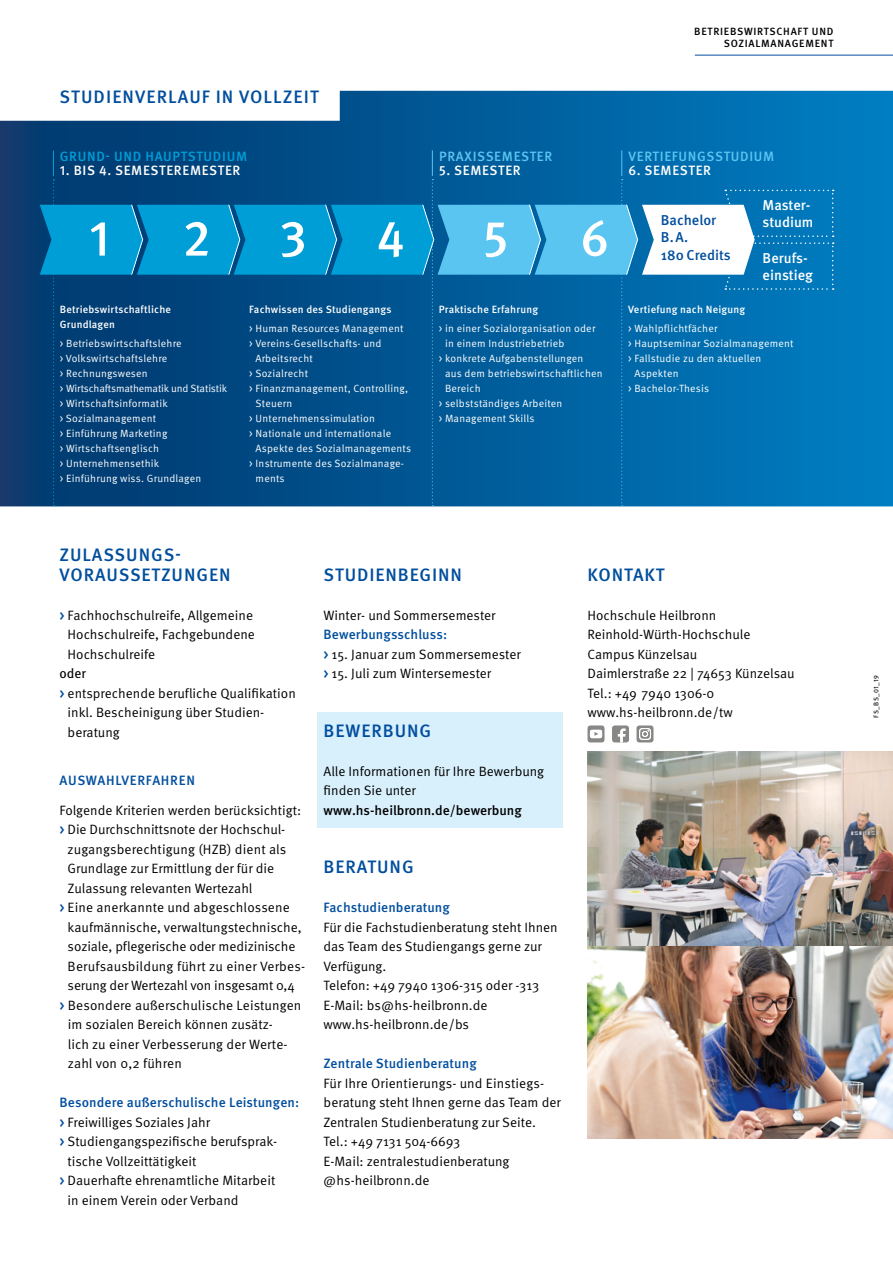
<style>
.page{position:relative;width:893px;height:1263px;background:#fff}
.page>*{position:absolute;margin:0;border:0;box-sizing:border-box;transform-origin:0 0}
.t1{font:500 50.1px "Meta OT";color:#fff}
.HHN_FS_Copy_Headline{font:500 18px/19.5px "Meta OT";letter-spacing:.05em;color:#004e9e}
.t2{font:500 14.25px/17.4px "Meta OT";color:#fff}
.t3{font:500 14.25px/17.4px "Meta OT";color:#004e9e}
.HHN_Factsheet_Copy{font:13.5px/19.5px "Meta OT Norm";color:#000}
.HHN_FS_Copy_Headline-2{font:500 13.5px "Meta OT";letter-spacing:.01em;color:#004e9e}
.HHN_Factsheet_Copy-2{font:500 13.5px "Meta OT";letter-spacing:.05em;color:#fff}
.HHN_Factsheet_Copy-3{font:500 13.5px "Meta OT";letter-spacing:.05em;color:#5bc5f2}
.HHN_FS_Copy_Hervorhe{font:500 13.5px "Meta OT";color:#000}
.HHN_Factsheet_Copy-4{font:500 13.5px "Meta OT";letter-spacing:.05em;color:#009ed7}
.HHN_FS_Copy_Headline-3{font:500 13.5px "Meta OT";letter-spacing:.05em;color:#004e9e}
.HHN_Factsheet_Copy-5{font:13.5px "Meta OT";color:#000}
.HHN_Factsheet_Copy-6{font:10.5px/15px "Meta OT Norm";letter-spacing:.02em;color:#fff}
.HHN_Factsheet_Copy-7{font:500 10.5px/15px "Meta OT";letter-spacing:.02em;color:#fff}
.t4{font:500 10.5px/12px "Meta OT";letter-spacing:.07em;color:#000;text-align:right}
.HHN_Factsheet_Copy-8{font:10.5px "Meta OT Norm";letter-spacing:-.01em;color:#fff}
.t5{font:6.75px "Meta OT";letter-spacing:.06em;color:#000}
.s1{font-family:"Meta OT";font-weight:500;color:#004e9e}
</style>
<div class="page">
<svg style="left:0;top:91px;width:893px;height:415px;background:#1f72a9"></svg>
<div style="left:317px;top:712px;width:245px;height:116px;background:#d8effc"></div>
<hr style="left:695px;top:55px;width:198px;height:1px;background:#004e9e">
<svg style="left:40px;top:150px;width:794px;height:356px;background:#0a68a2"></svg>
<img style="left:587px;top:752px;width:306px;height:386px">
<svg style="left:587px;top:725px;width:17px;height:17px"></svg>
<svg style="left:590px;top:729px;width:12px;height:9px"></svg>
<div style="left:612px;top:725px;width:17px;height:17px;background:#878786;border-radius:3px"></div>
<svg style="left:618px;top:728px;width:8px;height:14px"></svg>
<div style="left:636px;top:725px;width:17px;height:17px;background:#878786;border-radius:3px"></div>
<svg style="left:639px;top:728px;width:12px;height:12px"></svg>
<p class="HHN_FS_Copy_Headline" style="left:60px;top:88px;width:261px">STUDIENVERLAUF IN VOLLZEIT</p>
<p class="HHN_Factsheet_Copy-4" style="left:60px;top:148px;width:189px">GRUND- UND HAUPTSTUDIUM</p>
<p class="HHN_Factsheet_Copy-2" style="left:60px;top:162px;width:182px">1. BIS 4. SEMESTEREMESTER</p>
<p class="HHN_Factsheet_Copy-3" style="left:439px;top:147px;width:115px">PRAXISSEMESTER</p>
<p class="HHN_Factsheet_Copy-2" style="left:439px;top:162px;width:83px">5. SEMESTER</p>
<p class="t1" style="left:89px;top:207px;width:22px">1</p>
<p class="t1" style="left:183px;top:207px;width:30px">2</p>
<p class="t1" style="left:279px;top:207px;width:29px">3</p>
<p class="t1" style="left:376px;top:207px;width:30px">4</p>
<p class="t1" style="left:483px;top:207px;width:27px">5</p>
<p class="t1" style="left:580px;top:207px;width:30px">6</p>
<p class="HHN_Factsheet_Copy-7" style="left:60px;top:302px;width:113px">Betriebswirtschaftliche<br>Grundlagen</p>
<p class="HHN_Factsheet_Copy-6" style="left:60px;top:336px;width:123px">&gt; Betriebswirtschaftslehre</p>
<p class="HHN_Factsheet_Copy-6" style="left:60px;top:351px;width:109px">&gt; Volkswirtschaftslehre</p>
<p class="HHN_Factsheet_Copy-6" style="left:60px;top:366px;width:89px">&gt; Rechnungswesen</p>
<p class="HHN_Factsheet_Copy-8" style="left:60px;top:382px;width:169px">&gt; Wirtschaftsmathematik und Statistik</p>
<p class="HHN_Factsheet_Copy-6" style="left:60px;top:396px;width:110px">&gt; Wirtschaftsinformatik</p>
<p class="HHN_Factsheet_Copy-6" style="left:60px;top:411px;width:98px">&gt; Sozialmanagement</p>
<p class="HHN_Factsheet_Copy-6" style="left:60px;top:426px;width:109px">&gt; Einführung Marketing</p>
<p class="HHN_Factsheet_Copy-6" style="left:60px;top:441px;width:101px">&gt; Wirtschaftsenglisch</p>
<p class="HHN_Factsheet_Copy-6" style="left:60px;top:456px;width:101px">&gt; Unternehmensethik</p>
<p class="HHN_Factsheet_Copy-6" style="left:60px;top:471px;width:143px">&gt; Einführung wiss. Grundlagen</p>
<p class="HHN_Factsheet_Copy-7" style="left:249px;top:302px;width:144px">Fachwissen des Studiengangs</p>
<p class="HHN_Factsheet_Copy-6" style="left:249px;top:321px;width:156px">&gt; Human Resources Management</p>
<p class="HHN_Factsheet_Copy-6" style="left:255px;top:336px;width:128px;text-indent:-6px">&gt; Vereins-Gesellschafts- und<br>Arbeitsrecht</p>
<p class="HHN_Factsheet_Copy-6" style="left:249px;top:366px;width:60px">&gt; Sozialrecht</p>
<p class="HHN_Factsheet_Copy-6" style="left:256px;top:381px;width:154px;text-indent:-6px">&gt; Finanzmanagement, Controlling,<br>Steuern</p>
<p class="HHN_Factsheet_Copy-6" style="left:249px;top:411px;width:127px">&gt; Unternehmenssimulation</p>
<p class="HHN_Factsheet_Copy-6" style="left:256px;top:426px;width:157px;text-indent:-6px">&gt; Nationale und internationale<br>Aspekte des Sozialmanagements</p>
<p class="HHN_Factsheet_Copy-6" style="left:256px;top:456px;width:150px;text-indent:-6px">&gt; Instrumente des Sozialmanage&shy;ments</p>
<p class="HHN_Factsheet_Copy-7" style="left:439px;top:302px;width:101px">Praktische Erfahrung</p>
<p class="HHN_Factsheet_Copy-6" style="left:445px;top:321px;width:152px;text-indent:-6px">&gt; in einer Sozialorganisation oder in einem Industriebetrieb</p>
<p class="HHN_Factsheet_Copy-6" style="left:445px;top:351px;width:159px;text-indent:-6px">&gt; konkrete Aufgabenstellungen aus dem betriebswirtschaftlichen<br>Bereich</p>
<p class="HHN_Factsheet_Copy-6" style="left:439px;top:396px;width:125px">&gt; selbstständiges Arbeiten</p>
<p class="HHN_Factsheet_Copy-6" style="left:439px;top:411px;width:97px">&gt; Management Skills</p>
<p class="t4" style="left:694px;top:26px;width:141px">BETRIEBSWIRTSCHAFT UND<br>SOZIALMANAGEMENT</p>
<p class="HHN_Factsheet_Copy-3" style="left:628px;top:147px;width:147px">VERTIEFUNGSSTUDIUM</p>
<p class="HHN_Factsheet_Copy-2" style="left:628px;top:162px;width:84px">6. SEMESTER</p>
<p class="t3" style="left:661px;top:211px;width:57px">Bachelor</p>
<p class="t3" style="left:661px;top:229px;width:71px">B.A.<br>180 Credits</p>
<p class="t2" style="left:763px;top:197px;width:52px">Master&shy;studium</p>
<p class="t2" style="left:763px;top:249px;width:52px">Berufs&shy;einstieg</p>
<p class="HHN_Factsheet_Copy-7" style="left:628px;top:302px;width:119px">Vertiefung nach Neigung</p>
<p class="HHN_Factsheet_Copy-6" style="left:628px;top:321px;width:91px">&gt; Wahlpflichtfächer</p>
<p class="HHN_Factsheet_Copy-6" style="left:628px;top:336px;width:167px">&gt; Hauptseminar Sozialmanagement</p>
<p class="HHN_Factsheet_Copy-6" style="left:634px;top:351px;width:128px;text-indent:-6px">&gt; Fallstudie zu den aktuellen<br>Aspekten</p>
<p class="HHN_Factsheet_Copy-6" style="left:628px;top:381px;width:82px">&gt; Bachelor-Thesis</p>
<p class="HHN_FS_Copy_Headline" style="left:60px;top:545px;width:172px">ZULASSUNGS-<br>VORAUSSETZUNGEN</p>
<p class="HHN_Factsheet_Copy" style="left:68px;top:605px;width:189px;text-indent:-8px"><span class="s1">&gt;</span> Fachhochschulreife, Allgemeine<br>Hochschulreife, Fachgebundene<br>Hochschulreife</p>
<p class="HHN_Factsheet_Copy-5" style="left:60px;top:665px;width:28px">oder</p>
<p class="HHN_Factsheet_Copy" style="left:68px;top:683px;width:230px;text-indent:-8px"><span class="s1">&gt;</span> entsprechende berufliche Qualifikation inkl. Bescheinigung über Studien&shy;beratung</p>
<p class="HHN_FS_Copy_Headline-3" style="left:60px;top:772px;width:137px">AUSWAHLVERFAHREN</p>
<p class="HHN_Factsheet_Copy" style="left:60px;top:800px;width:243px">Folgende Kriterien werden berücksichtigt:</p>
<p class="HHN_Factsheet_Copy" style="left:68px;top:820px;width:220px;text-indent:-8px"><span class="s1">&gt;</span> Die Durchschnittsnote der Hochschul&shy;zugangsberechtigung (HZB) dient als Grundlage zur Ermittlung der für die Zulassung relevanten Wertezahl</p>
<p class="HHN_Factsheet_Copy" style="left:68px;top:898px;width:239px;text-indent:-8px"><span class="s1">&gt;</span> Eine anerkannte und abgeschlossene kaufmännische, verwaltungstechnische, soziale, pflegerische oder medizinische Berufsausbildung führt zu einer Verbes&shy;serung der Wertezahl von insgesamt 0,4</p>
<p class="HHN_Factsheet_Copy" style="left:68px;top:995px;width:235px;text-indent:-8px"><span class="s1">&gt;</span> Besondere außerschulische Leistungen im sozialen Bereich können zusätz-<br>lich zu einer Verbesserung der Werte&shy;zahl von 0,2 führen</p>
<p class="HHN_FS_Copy_Headline-2" style="left:60px;top:1094px;width:241px">Besondere außerschulische Leistungen:</p>
<p class="HHN_Factsheet_Copy" style="left:60px;top:1112px;width:152px"><span class="s1">&gt;</span> Freiwilliges Soziales Jahr</p>
<p class="HHN_Factsheet_Copy" style="left:68px;top:1132px;width:209px;text-indent:-8px"><span class="s1">&gt;</span> Studiengangspezifische berufsprak&shy;tische Vollzeittätigkeit</p>
<p class="HHN_Factsheet_Copy" style="left:68px;top:1171px;width:209px;text-indent:-8px"><span class="s1">&gt;</span> Dauerhafte ehrenamtliche Mitarbeit in einem Verein oder Verband</p>
<p class="HHN_FS_Copy_Headline" style="left:324px;top:565px;width:140px">STUDIENBEGINN</p>
<p class="HHN_Factsheet_Copy" style="left:324px;top:605px;width:174px">Winter- und Sommersemester</p>
<p class="HHN_FS_Copy_Headline-2" style="left:324px;top:626px;width:125px">Bewerbungsschluss:</p>
<p class="HHN_Factsheet_Copy" style="left:324px;top:644px;width:199px"><span class="s1">&gt;</span> 15. Januar zum Sommersemester</p>
<p class="HHN_Factsheet_Copy" style="left:324px;top:664px;width:169px"><span class="s1">&gt;</span> 15. Juli zum Wintersemester</p>
<p class="HHN_FS_Copy_Headline" style="left:324px;top:721px;width:109px">BEWERBUNG</p>
<p class="HHN_Factsheet_Copy" style="left:324px;top:761px;width:222px">Alle Informationen für Ihre Bewerbung finden Sie unter</p>
<p class="HHN_FS_Copy_Hervorhe" style="left:324px;top:801px;width:200px">www.hs-heilbronn.de/bewerbung</p>
<p class="HHN_FS_Copy_Headline" style="left:324px;top:857px;width:92px">BERATUNG</p>
<p class="HHN_FS_Copy_Headline-2" style="left:324px;top:899px;width:128px">Fachstudienberatung</p>
<p class="HHN_Factsheet_Copy" style="left:324px;top:917px;width:236px">Für die Fachstudienberatung steht Ihnen das Team des Studiengangs gerne zur<br>Verfügung.</p>
<p class="HHN_Factsheet_Copy" style="left:324px;top:976px;width:217px">Telefon: +49 7940 1306-315 oder -313</p>
<p class="HHN_Factsheet_Copy" style="left:324px;top:995px;width:165px">E-Mail: bs@hs-heilbronn.de</p>
<p class="HHN_Factsheet_Copy" style="left:324px;top:1015px;width:147px">www.hs-heilbronn.de/bs</p>
<p class="HHN_FS_Copy_Headline-2" style="left:324px;top:1055px;width:155px">Zentrale Studienberatung</p>
<p class="HHN_Factsheet_Copy" style="left:324px;top:1073px;width:239px">Für Ihre Orientierungs- und Einstiegs&shy;beratung steht Ihnen gerne das Team der<br>Zentralen Studienberatung zur Seite.</p>
<p class="HHN_Factsheet_Copy" style="left:324px;top:1132px;width:138px">Tel.: +49 7131 504-6693</p>
<p class="HHN_Factsheet_Copy" style="left:324px;top:1151px;width:188px">E-Mail: zentralestudienberatung @hs-heilbronn.de</p>
<p class="HHN_FS_Copy_Headline" style="left:588px;top:565px;width:78px">KONTAKT</p>
<p class="HHN_Factsheet_Copy" style="left:587px;top:605px;width:164px">Hochschule Heilbronn<br>Reinhold-Würth-Hochschule<br>Campus Künzelsau</p>
<p class="HHN_Factsheet_Copy" style="left:587px;top:664px;width:209px">Daimlerstraße 22 | 74653 Künzelsau<br>Tel.: +49 7940 1306-0</p>
<p class="HHN_Factsheet_Copy" style="left:587px;top:703px;width:147px">www.hs-heilbronn.de/tw</p>
<p class="t5" style="left:872px;top:718px;width:44px;rotate:-90deg">FS_BS_01_19</p>
</div>
